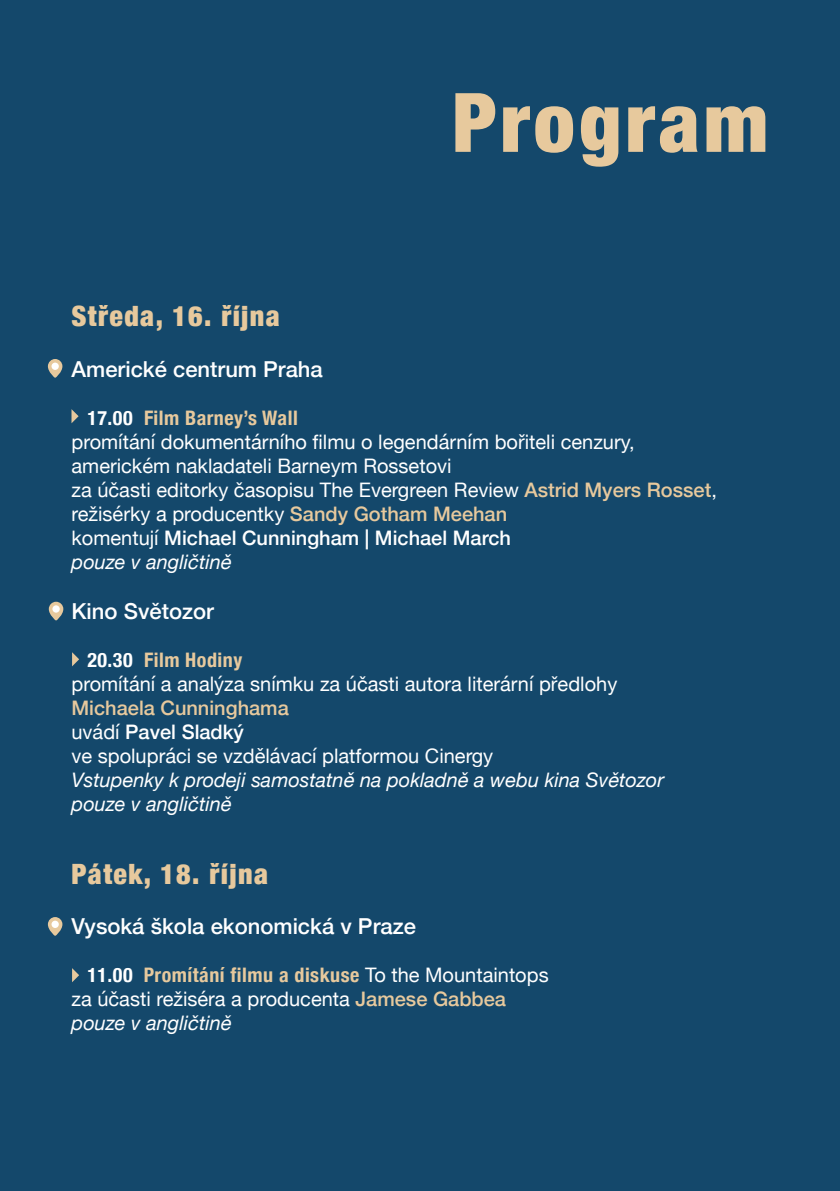
<style>
.page{position:relative;width:840px;height:1191px;background:#fff}
.page>*{position:absolute;margin:0;border:0;box-sizing:border-box;transform-origin:0 0}
.t1{font:900 condensed 82px "Helvetica Neue";letter-spacing:.05em;color:#e7c99d}
.t2{font:900 condensed 28px "Helvetica Neue";letter-spacing:.05em;color:#e7c99d}
.t3{font:500 22px "Helvetica Neue";color:#fff}
.t4{font:20px "Helvetica Neue";color:#fff}
.t5{font:italic 20px "Helvetica Neue";color:#fff}
.t6{font:700 condensed 20px "Helvetica Neue";letter-spacing:.025em;color:#e7c99d}
.t7{font:500 20px "Helvetica Neue";color:#fff}
.t8{font:500 20px/24px "Helvetica Neue";color:#e7c99d}
.t9{font:700 condensed 20px "Helvetica Neue";letter-spacing:.025em;color:#fff}
.s1{font-weight:500;color:#e7c99d}
.s2{font-weight:400}
.s3{font-weight:400;color:#fff}
.s4{color:#fff}
.s5{font-weight:400;font-stretch:normal;color:#fff}
</style>
<div class="page">
<div style="left:0;top:0;width:839px;height:1191px;background:#14486b"></div>
<svg style="left:71px;top:409px;width:8px;height:14px"></svg>
<svg style="left:48px;top:359px;width:14px;height:19px"></svg>
<div style="left:51px;top:362px;width:8px;height:8px;background:#fff;border-radius:50%"></div>
<svg style="left:49px;top:602px;width:14px;height:18px"></svg>
<div style="left:52px;top:605px;width:8px;height:7px;background:#fff;border-radius:50%"></div>
<svg style="left:72px;top:968px;width:7px;height:14px"></svg>
<svg style="left:48px;top:917px;width:14px;height:18px"></svg>
<div style="left:51px;top:920px;width:8px;height:8px;background:#fff;border-radius:50%"></div>
<svg style="left:72px;top:652px;width:7px;height:14px"></svg>
<p class="t1" style="left:452px;top:55px;width:317px">Program</p>
<p class="t2" style="left:71px;top:293px;width:210px">Středa, 16. října</p>
<p class="t3" style="left:71px;top:351px;width:253px">Americké centrum Praha</p>
<p class="t6" style="left:144px;top:401px;width:155px">Film Barney s’ Wall</p>
<p class="t9" style="left:87px;top:401px;width:47px">17.00</p>
<p class="t4" style="left:71px;top:427px;width:564px">promítání dokumentárního filmu o legendárním bořiteli cenzury,</p>
<p class="t4" style="left:71px;top:451px;width:381px">americkém nakladateli Barneym Rossetovi</p>
<p class="t4" style="left:71px;top:475px;width:646px">za účasti editorky časopisu The Evergreen Review <span class="s1">Astrid Myers Rosset</span>,</p>
<p class="t4" style="left:71px;top:499px;width:437px">režisérky a producentky <span class="s1">Sandy Gotham Meehan</span></p>
<p class="t7" style="left:71px;top:521px;width:441px"><span class="s2">komentují</span> Michael Cunningham | Michael March</p>
<p class="t5" style="left:71px;top:547px;width:162px">pouze v angličtině</p>
<p class="t3" style="left:71px;top:593px;width:144px">Kino Světozor</p>
<p class="t6" style="left:144px;top:643px;width:100px">Film Hodiny</p>
<p class="t9" style="left:87px;top:643px;width:47px">20.30</p>
<p class="t4" style="left:71px;top:669px;width:547px">promítání a analýza snímku za účasti autora literární předlohy</p>
<p class="t8" style="left:71px;top:694px;width:219px">Michaela Cunninghama <span class="s3">uvádí</span> <span class="s4">Pavel Sladký</span></p>
<p class="t4" style="left:71px;top:741px;width:423px">ve spolupráci se vzdělávací platformou Cinergy</p>
<p class="t5" style="left:71px;top:765px;width:593px">Vstupenky k prodeji samostatně na pokladně a webu kina Světozor</p>
<p class="t5" style="left:71px;top:789px;width:162px">pouze v angličtině</p>
<p class="t2" style="left:71px;top:851px;width:198px">Pátek, 18. října</p>
<p class="t3" style="left:71px;top:909px;width:346px">Vysoká škola ekonomická v Praze</p>
<p class="t6" style="left:144px;top:958px;width:406px">Promítání filmu a diskuse <span class="s5">To the Mountaintops</span></p>
<p class="t9" style="left:87px;top:958px;width:47px">11.00</p>
<p class="t4" style="left:71px;top:985px;width:436px">za účasti režiséra a producenta <span class="s1">Jamese Gabbea</span></p>
<p class="t5" style="left:71px;top:1009px;width:162px">pouze v angličtině</p>
</div>
